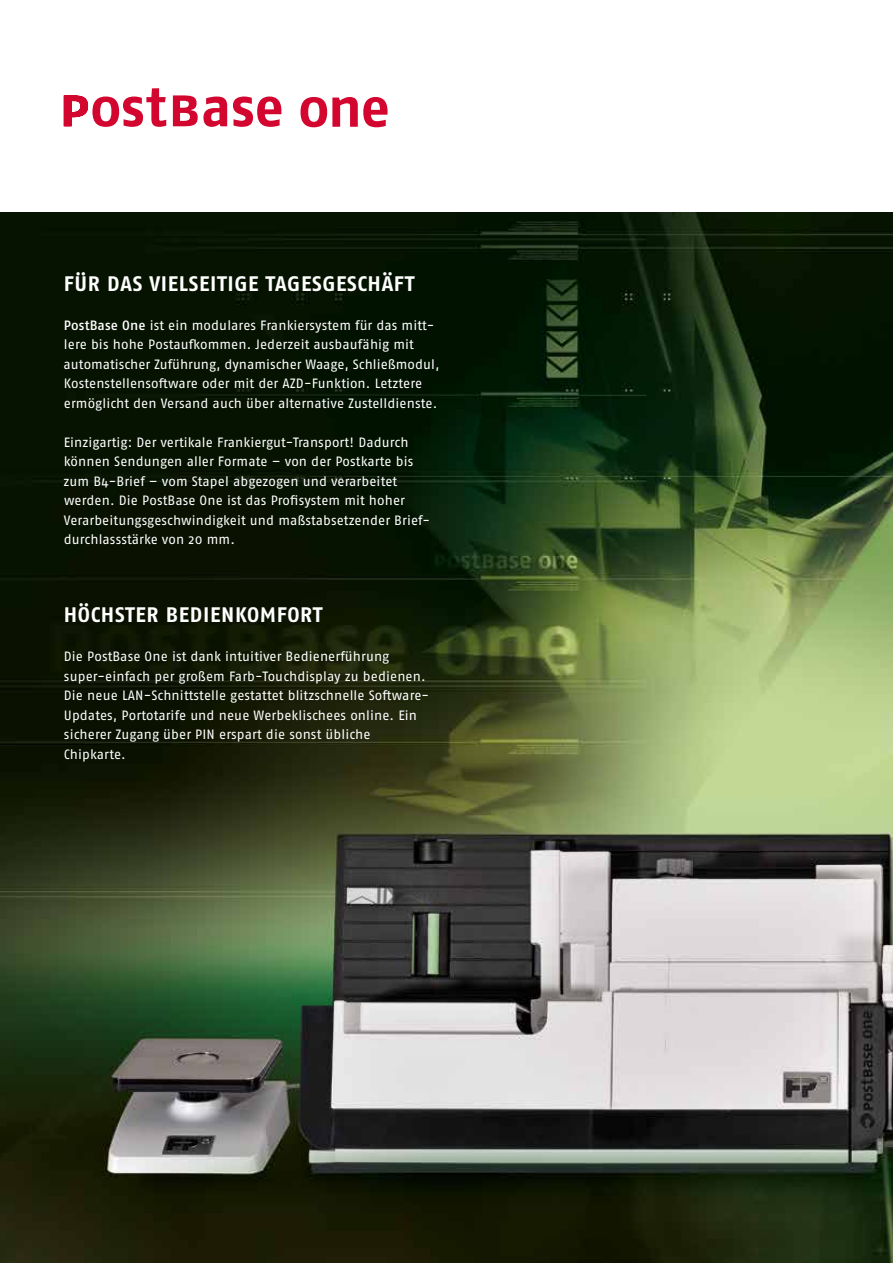
<style>
.page{position:relative;width:893px;height:1263px;background:#fff}
.page>*{position:absolute;margin:0;border:0;box-sizing:border-box;transform-origin:0 0}
.t1{font:700 55.2px "Fago OT";color:#d30630}
.t2{font:700 21px "Fago OT";letter-spacing:.03em;color:#fff}
.t3{font:13.5px/19.5px "Fago OT";letter-spacing:.005em;color:#fff}
.s1{font-weight:500}
</style>
<div class="page">
<img style="left:0;top:213px;width:893px;height:1050px">
<svg style="left:64px;top:88px;width:102px;height:39px"></svg>
<svg style="left:173px;top:95px;width:108px;height:32px"></svg>
<h1 class="t1" style="left:298px;top:74px;width:93px">one</h1>
<h2 class="t2" style="left:64px;top:271px;width:352px">FÜR DAS VIELSEITIGE TAGESGESCHÄFT</h2>
<p class="t3" style="left:64px;top:315px;width:377px"><span class="s1">PostBase One</span> ist ein modulares Frankiersystem für das mitt&shy;lere bis hohe Postaufkommen. Jederzeit ausbaufähig mit automatischer Zuführung, dynamischer Waage, Schließmodul, Kostenstellensoftware oder mit der AZD-Funktion. Letztere ermöglicht den Versand auch über alternative Zustelldienste.</p>
<p class="t3" style="left:64px;top:432px;width:368px">Einzigartig: Der vertikale Frankiergut-Transport! Dadurch können Sendungen aller Formate – von der Postkarte bis zum B4-Brief – vom Stapel abgezogen und verarbeitet werden. Die PostBase One ist das Profisystem mit hoher Verarbeitungsgeschwindigkeit und maßstabsetzender Brief&shy;durchlassstärke von 20 mm.</p>
<h2 class="t2" style="left:64px;top:602px;width:260px">HÖCHSTER BEDIENKOMFORT</h2>
<p class="t3" style="left:64px;top:647px;width:367px">Die PostBase One ist dank intuitiver Bedienerführung super-einfach per großem Farb-Touchdisplay zu bedienen.<br>Die neue LAN-Schnittstelle gestattet blitzschnelle Software-Updates, Portotarife und neue Werbeklischees online. Ein sicherer Zugang über PIN erspart die sonst übliche Chipkarte.</p>
</div>
